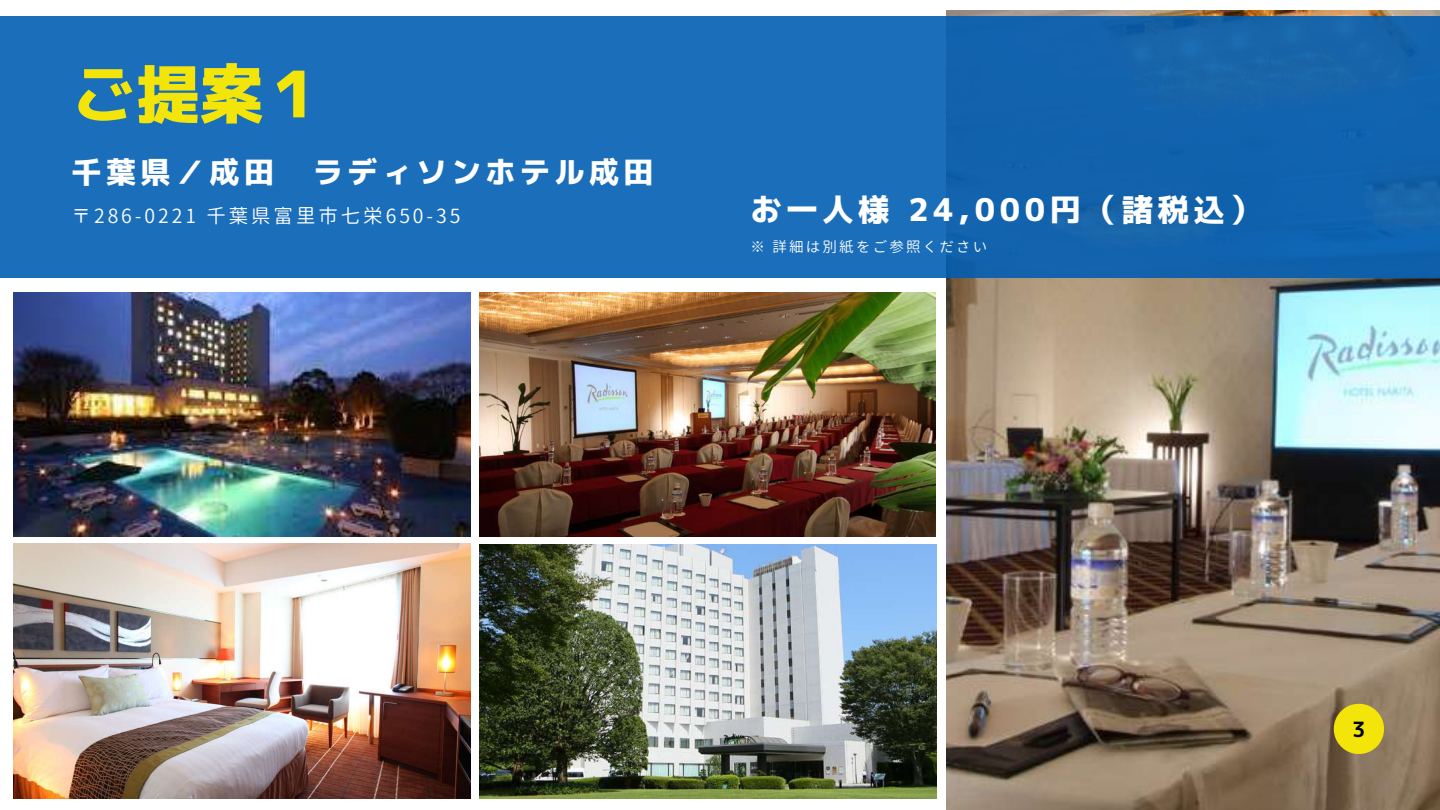
<style>
.page{position:relative;width:1440px;height:810px;background:#fff}
.page>*{position:absolute;margin:0;border:0;box-sizing:border-box;transform-origin:0 0}
.t1{font:64px "mplus 1 p heavy";color:#f3e509}
.t2{font:31.3px "mplus 1 p heavy";letter-spacing:.15em;color:#fff}
.t3{font:30px "mplus 1 p heavy";letter-spacing:.15em;color:#fff}
.t4{font:21px "mplus 1 p bold";color:#000}
.t5{font:19.5px "Gen Jyuu Gothic";letter-spacing:.15em;color:#fff}
.t6{font:14.5px "Gen Jyuu Gothic";letter-spacing:.15em;color:#fff}
</style>
<div class="page">
<img style="left:947px;top:11px;width:493px;height:799px">
<div style="left:0;top:16px;width:1440px;height:261px;background:linear-gradient(to right,#1e72be,#1363ac)"></div>
<svg style="left:1334px;top:704px;width:50px;height:50px"></svg>
<img style="left:479px;top:293px;width:456px;height:243px">
<img style="left:13px;top:293px;width:458px;height:243px">
<img style="left:479px;top:544px;width:458px;height:254px">
<img style="left:13px;top:544px;width:458px;height:254px">
<h1 class="t1" style="left:72px;top:49px;width:257px">ご提案１</h1>
<h3 class="t3" style="left:72px;top:151px;width:204px">千葉県／成田</h3>
<h3 class="t3" style="left:313px;top:151px;width:342px">ラディソンホテル成田</h3>
<p class="t5" style="left:72px;top:202px;width:390px">〒286-0221 千葉県富里市七栄650-35</p>
<h2 class="t2" style="left:750px;top:187px;width:512px">お一人様 24,000円（諸税込）</h2>
<p class="t6" style="left:750px;top:237px;width:238px">※ 詳細は別紙をご参照ください</p>
<p class="t4" style="left:1352px;top:715px;width:15px">3</p>
</div>
